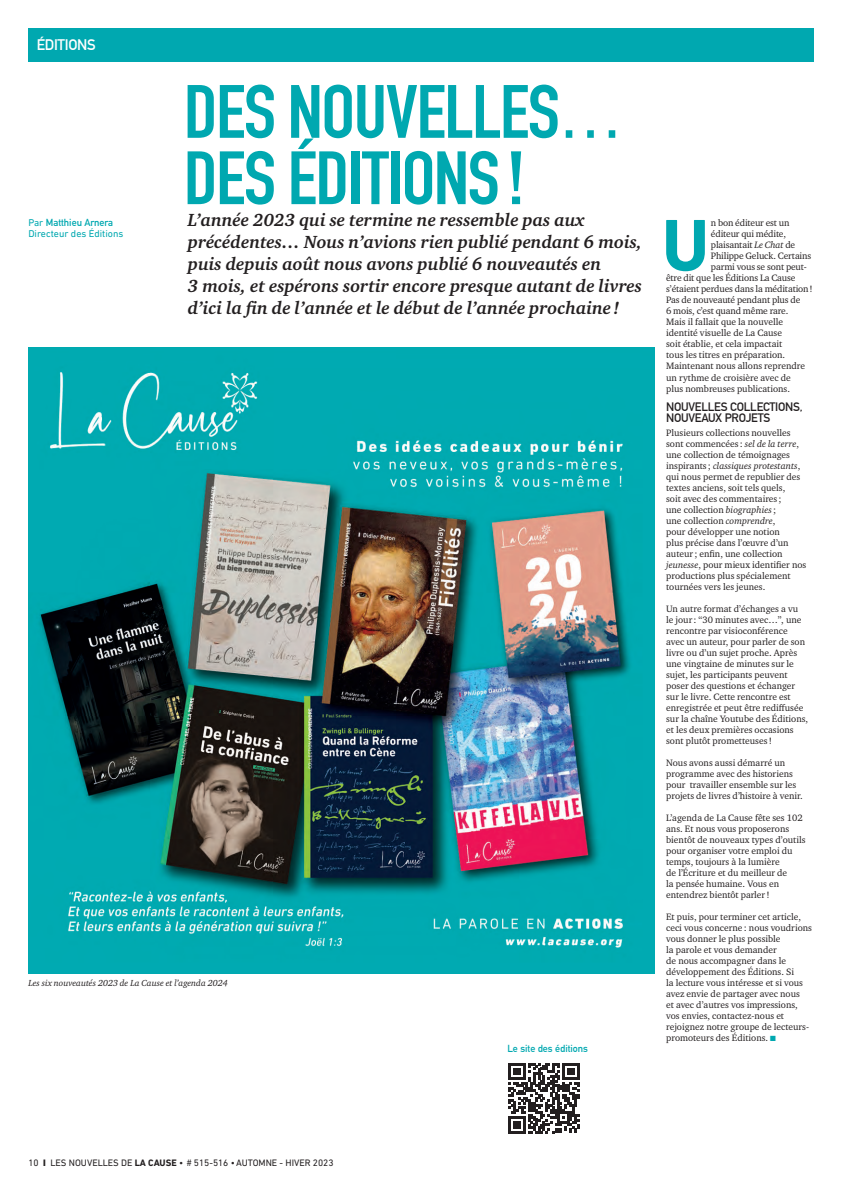
<style>
.page{position:relative;width:842px;height:1191px;background:#fff}
.page>*{position:absolute;margin:0;border:0;box-sizing:border-box;transform-origin:0 0}
.t1{font:700 74.2px "DIN Next LT Pro";color:#00a8b0}
.t2{font:700 74.1px/66.3px "DIN Condensed";letter-spacing:-.02em;color:#00a8b0;scale:1.07 1}
.t3{font:italic 700 18px/22px "Charter ITC Std";color:#231f20}
.t4{font:700 15px "DIN Alternate";letter-spacing:-.02em;color:#fff}
.t5{font:700 12px/11px "DIN Alternate";letter-spacing:-.02em;color:#231f20}
.t6{font:700 10px "DIN Alternate";color:#00a8b0}
.t7{font:10px "DIN Next LT Pro";color:#00a8b0}
.t8{font:9.5px/11px "Charter ITC Std";color:#231f20}
.t9{font:9.5px "DIN Next LT Pro";color:#231f20}
.t10{font:italic 9px "Charter ITC Std";color:#231f20}
.s1{font-family:"DIN Next LT Pro";font-weight:400}
.s2{font-style:italic}
.s3{color:#00a8b0}
.s4{font-weight:800}
.s5{font-weight:700}
</style>
<div class="page">
<div style="left:28px;top:28px;width:786px;height:33px;background:#00a8b0"></div>
<img style="left:28px;top:347px;width:626px;height:626px">
<svg style="left:509px;top:1063px;width:70px;height:70px"></svg>
<h3 class="t4" style="left:37px;top:34px;width:60px">ÉDITIONS</h3>
<p class="t6" style="left:28px;top:215px;width:86px"><span class="s1">Par</span> Matthieu Arnera</p>
<p class="t7" style="left:28px;top:228px;width:97px">Directeur des Éditions</p>
<h2 class="t2" style="left:184px;top:78px;width:412px">DES NOUVELLES…<br>DES ÉDITIONS!</h2>
<p class="t3" style="left:188px;top:209px;width:456px">L’année 2023 qui se termine ne ressemble pas aux précédentes… Nous n’avions rien publié pendant 6 mois, puis depuis août nous avons publié 6 nouveautés en<br>3 mois, et espérons sortir encore presque autant de livres d’ici la fin de l’année et le début de l’année prochaine !</p>
<p class="t10" style="left:28px;top:977px;width:201px">Les six nouveautés 2023 de La Cause et l’agenda 2024</p>
<p class="t6" style="left:507px;top:1040px;width:82px">Le site des éditions</p>
<h1 class="t1" style="left:662px;top:202px;width:49px">U</h1>
<p class="t8" style="left:711px;top:217px;width:80px">n bon éditeur est un</p>
<p class="t8" style="left:711px;top:228px;width:77px">éditeur qui médite,</p>
<p class="t8" style="left:711px;top:239px;width:86px">plaisantait <span class="s2">Le Chat</span> de</p>
<p class="t8" style="left:711px;top:250px;width:102px">Philippe Geluck. Certains</p>
<p class="t8" style="left:711px;top:261px;width:97px">parmi vous se sont peut-</p>
<p class="t8" style="left:666px;top:272px;width:131px">être dit que les Éditions La Cause</p>
<p class="t8" style="left:666px;top:283px;width:148px">s’étaient perdues dans la méditation!</p>
<p class="t8" style="left:666px;top:294px;width:136px">Pas de nouveauté pendant plus de</p>
<p class="t8" style="left:666px;top:305px;width:124px">6 mois, c’est quand même rare.</p>
<p class="t8" style="left:666px;top:316px;width:118px">Mais il fallait que la nouvelle</p>
<p class="t8" style="left:666px;top:327px;width:117px">identité visuelle de La Cause</p>
<p class="t8" style="left:666px;top:338px;width:118px">soit établie, et cela impactait</p>
<p class="t8" style="left:666px;top:349px;width:121px">tous les titres en préparation.</p>
<p class="t8" style="left:666px;top:360px;width:140px">Maintenant nous allons reprendre</p>
<p class="t8" style="left:666px;top:371px;width:126px">un rythme de croisière avec de</p>
<p class="t8" style="left:666px;top:382px;width:125px">plus nombreuses publications.</p>
<p class="t5" style="left:666px;top:400px;width:138px">NOUVELLES COLLECTIONS,<br>NOUVEAUX PROJETS</p>
<p class="t8" style="left:666px;top:426px;width:142px">Plusieurs collections nouvelles sont commencées : <span class="s2">sel de la terre</span>, une collection de témoignages inspirants ; <span class="s2">classiques protestants</span>, qui nous permet de republier des textes anciens, soit tels quels,<br>soit avec des commentaires ;<br>une collection <span class="s2">biographies</span>;<br>une collection <span class="s2">comprendre</span>,<br>pour développer une notion<br>plus précise dans l’œuvre d’un auteur; enfin, une collection <span class="s2">jeunesse</span>, pour mieux identifier nos productions plus spécialement tournées vers les jeunes.</p>
<p class="t8" style="left:666px;top:602px;width:144px">Un autre format d’échanges a vu<br>le jour: “30 minutes avec…”, une rencontre par visioconférence avec un auteur, pour parler de son livre ou d’un sujet proche. Après une vingtaine de minutes sur le sujet, les participants peuvent poser des questions et échanger sur le livre. Cette rencontre est enregistrée et peut être rediffusée sur la chaîne Youtube des Éditions, et les deux premières occasions sont plutôt prometteuses !</p>
<p class="t8" style="left:666px;top:756px;width:138px">Nous avons aussi démarré un programme avec des historiens pour travailler ensemble sur les projets de livres d’histoire à venir.</p>
<p class="t8" style="left:666px;top:811px;width:141px">L’agenda de La Cause fête ses 102 ans. Et nous vous proposerons bientôt de nouveaux types d’outils pour organiser votre emploi du temps, toujours à la lumière<br>de l’Écriture et du meilleur de<br>la pensée humaine. Vous en entendrez bientôt parler!</p>
<p class="t8" style="left:666px;top:910px;width:147px">Et puis, pour terminer cet article, ceci vous concerne : nous voudrions vous donner le plus possible<br>la parole et vous demander<br>de nous accompagner dans le développement des Éditions. Si<br>la lecture vous intéresse et si vous avez envie de partager avec nous<br>et avec d’autres vos impressions, vos envies, contactez-nous et rejoignez notre groupe de lecteurs&shy;promoteurs des Éditions. <span class="s3">■</span></p>
<p class="t9" style="left:28px;top:1156px;width:307px">10 <span class="s4">I</span> LES NOUVELLES DE <span class="s5">LA CAUSE</span> • # 515-516 •AUTOMNE - HIVER 2023</p>
</div>
